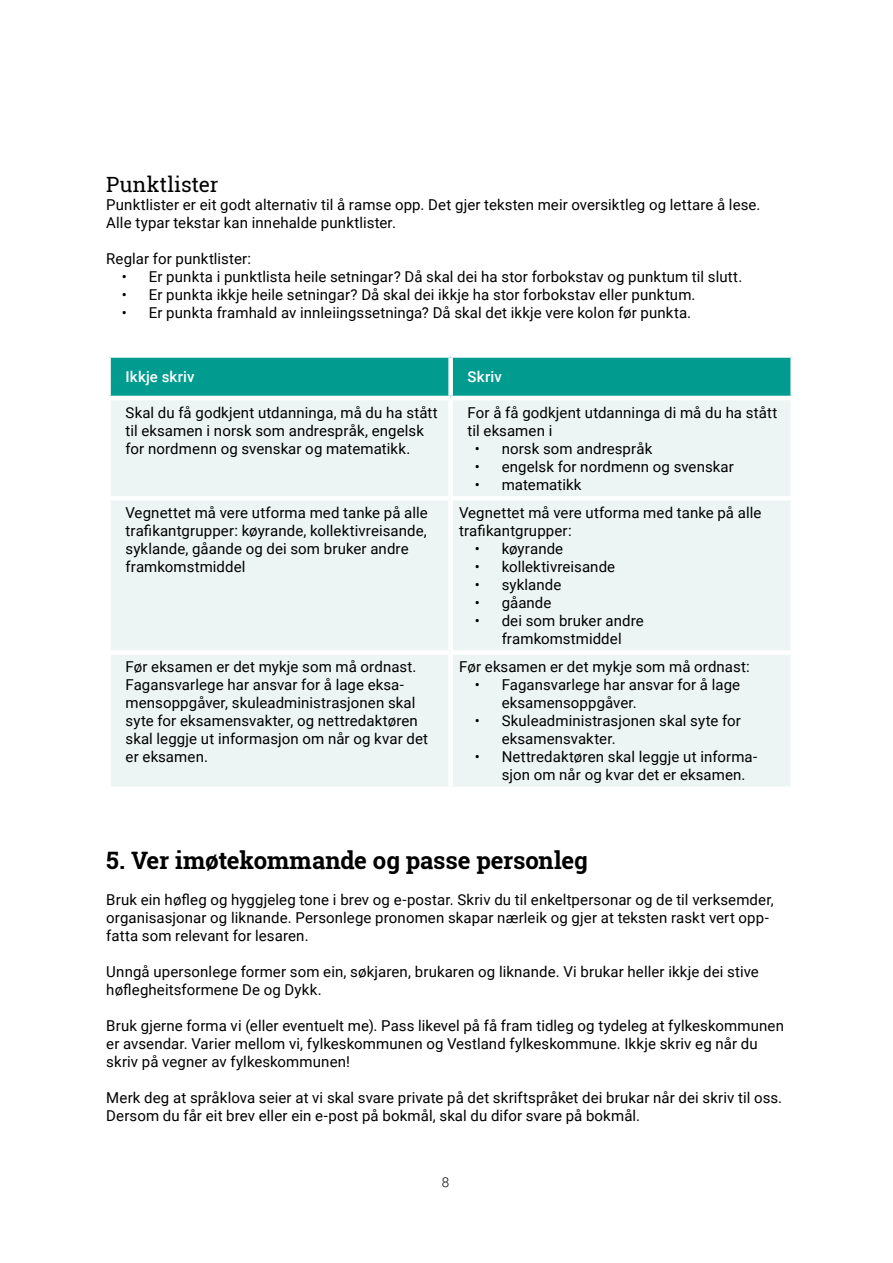
<style>
.page{position:relative;width:893px;height:1263px;background:#fff}
.page>*{position:absolute;margin:0;border:0;box-sizing:border-box;transform-origin:0 0}
.Nivå_2{font:700 24px "Roboto Slab";letter-spacing:-.005em;color:#000}
.Nivå_3{font:21px "Roboto Slab";letter-spacing:.005em;color:#000}
.Nivå_4_Brødtekst{font:15px/18px "Roboto";letter-spacing:.005em;color:#000}
.Kvit_tabelloverskrif{font:500 15px "Roboto";letter-spacing:.01em;color:#fff}
.t1{font:300 13.5px "Roboto";color:#000}
</style>
<div class="page">
<div style="left:111px;top:358px;width:679px;height:38px;background:#019c8f"></div>
<div style="left:111px;top:400px;width:679px;height:386px;background:#ecf5f3"></div>
<div style="left:448px;top:358px;width:5px;height:38px;background:#fff"></div>
<div style="left:448px;top:400px;width:5px;height:96px;background:#fff"></div>
<hr style="left:106px;top:496px;width:345px;height:4px;background:#fff">
<hr style="left:451px;top:496px;width:344px;height:4px;background:#fff">
<div style="left:448px;top:500px;width:5px;height:150px;background:#fff"></div>
<div style="left:106px;top:650px;width:345px;height:5px;background:#fff"></div>
<div style="left:451px;top:650px;width:344px;height:5px;background:#fff"></div>
<div style="left:448px;top:655px;width:5px;height:131px;background:#fff"></div>
<h4 class="Nivå_3" style="left:106px;top:170px;width:114px">Punktlister</h4>
<p class="Nivå_4_Brødtekst" style="left:106px;top:195px;width:656px">Punktlister er eit godt alternativ til å ramse opp. Det gjer teksten meir oversiktleg og lettare å lese.<br>Alle typar tekstar kan innehalde punktlister.</p>
<p class="Nivå_4_Brødtekst" style="left:106px;top:249px;width:146px">Reglar for punktlister:</p>
<p class="Nivå_4_Brødtekst" style="left:122px;top:267px;width:622px">• Er punkta i punktlista heile setningar? Då skal dei ha stor forbokstav og punktum til slutt.</p>
<p class="Nivå_4_Brødtekst" style="left:122px;top:285px;width:575px">• Er punkta ikkje heile setningar? Då skal dei ikkje ha stor forbokstav eller punktum.</p>
<p class="Nivå_4_Brødtekst" style="left:122px;top:303px;width:571px">• Er punkta framhald av innleiingssetninga? Då skal det ikkje vere kolon før punkta.</p>
<p class="Kvit_tabelloverskrif" style="left:126px;top:366px;width:70px">Ikkje skriv</p>
<p class="Kvit_tabelloverskrif" style="left:468px;top:366px;width:36px">Skriv</p>
<p class="Nivå_4_Brødtekst" style="left:126px;top:403px;width:314px">Skal du få godkjent utdanninga, må du ha stått til eksamen i norsk som andrespråk, engelsk for nordmenn og svenskar og matematikk.</p>
<p class="Nivå_4_Brødtekst" style="left:468px;top:403px;width:311px">For å få godkjent utdanninga di må du ha stått til eksamen i</p>
<p class="Nivå_4_Brødtekst" style="left:475px;top:439px;width:179px">• norsk som andrespråk</p>
<p class="Nivå_4_Brødtekst" style="left:475px;top:457px;width:261px">• engelsk for nordmenn og svenskar</p>
<p class="Nivå_4_Brødtekst" style="left:475px;top:475px;width:108px">• matematikk</p>
<p class="Nivå_4_Brødtekst" style="left:126px;top:503px;width:304px">Vegnettet må vere utforma med tanke på alle trafikantgrupper: køyrande, kollektivreisande, syklande, gåande og dei som bruker andre framkomstmiddel</p>
<p class="Nivå_4_Brødtekst" style="left:459px;top:503px;width:304px">Vegnettet må vere utforma med tanke på alle trafikantgrupper:</p>
<p class="Nivå_4_Brødtekst" style="left:475px;top:539px;width:90px">• køyrande</p>
<p class="Nivå_4_Brødtekst" style="left:475px;top:557px;width:142px">• kollektivreisande</p>
<p class="Nivå_4_Brødtekst" style="left:475px;top:575px;width:88px">• syklande</p>
<p class="Nivå_4_Brødtekst" style="left:475px;top:593px;width:78px">• gåande</p>
<p class="Nivå_4_Brødtekst" style="left:475px;top:611px;width:171px;text-align:center">• dei som bruker andre framkomstmiddel</p>
<p class="Nivå_4_Brødtekst" style="left:126px;top:657px;width:304px">Før eksamen er det mykje som må ordnast.<br>Fagansvarlege har ansvar for å lage eksa&shy;mensoppgåver, skuleadministrasjonen skal syte for eksamensvakter, og nettredaktøren skal leggje ut informasjon om når og kvar det er eksamen.</p>
<p class="Nivå_4_Brødtekst" style="left:459px;top:657px;width:292px">Før eksamen er det mykje som må ordnast:</p>
<p class="Nivå_4_Brødtekst" style="left:502px;top:675px;width:240px;text-indent:-27px">• Fagansvarlege har ansvar for å lage eksamensoppgåver.</p>
<p class="Nivå_4_Brødtekst" style="left:502px;top:711px;width:241px;text-indent:-27px">• Skuleadministrasjonen skal syte for eksamensvakter.</p>
<p class="Nivå_4_Brødtekst" style="left:502px;top:747px;width:257px;text-indent:-27px">• Nettredaktøren skal leggje ut informa&shy;sjon om når og kvar det er eksamen.</p>
<h3 class="Nivå_2" style="left:106px;top:844px;width:483px">5. Ver imøtekommande og passe personleg</h3>
<p class="Nivå_4_Brødtekst" style="left:106px;top:890px;width:669px">Bruk ein høfleg og hyggjeleg tone i brev og e-postar. Skriv du til enkeltpersonar og de til verksemder, organisasjonar og liknande. Personlege pronomen skapar nærleik og gjer at teksten raskt vert opp&shy;fatta som relevant for lesaren.</p>
<p class="Nivå_4_Brødtekst" style="left:106px;top:962px;width:654px">Unngå upersonlege former som ein, søkjaren, brukaren og liknande. Vi brukar heller ikkje dei stive</p>
<p class="Nivå_4_Brødtekst" style="left:106px;top:980px;width:217px">høflegheitsformene De og Dykk.</p>
<p class="Nivå_4_Brødtekst" style="left:106px;top:1016px;width:679px">Bruk gjerne forma vi (eller eventuelt me). Pass likevel på få fram tidleg og tydeleg at fylkeskommunen er avsendar. Varier mellom vi, fylkeskommunen og Vestland fylkeskommune. Ikkje skriv eg når du skriv på vegner av fylkeskommunen!</p>
<p class="Nivå_4_Brødtekst" style="left:106px;top:1088px;width:677px">Merk deg at språklova seier at vi skal svare private på det skriftspråket dei brukar når dei skriv til oss.<br>Dersom du får eit brev eller ein e-post på bokmål, skal du difor svare på bokmål.</p>
<p class="t1" style="left:442px;top:1173px;width:9px">8</p>
</div>
